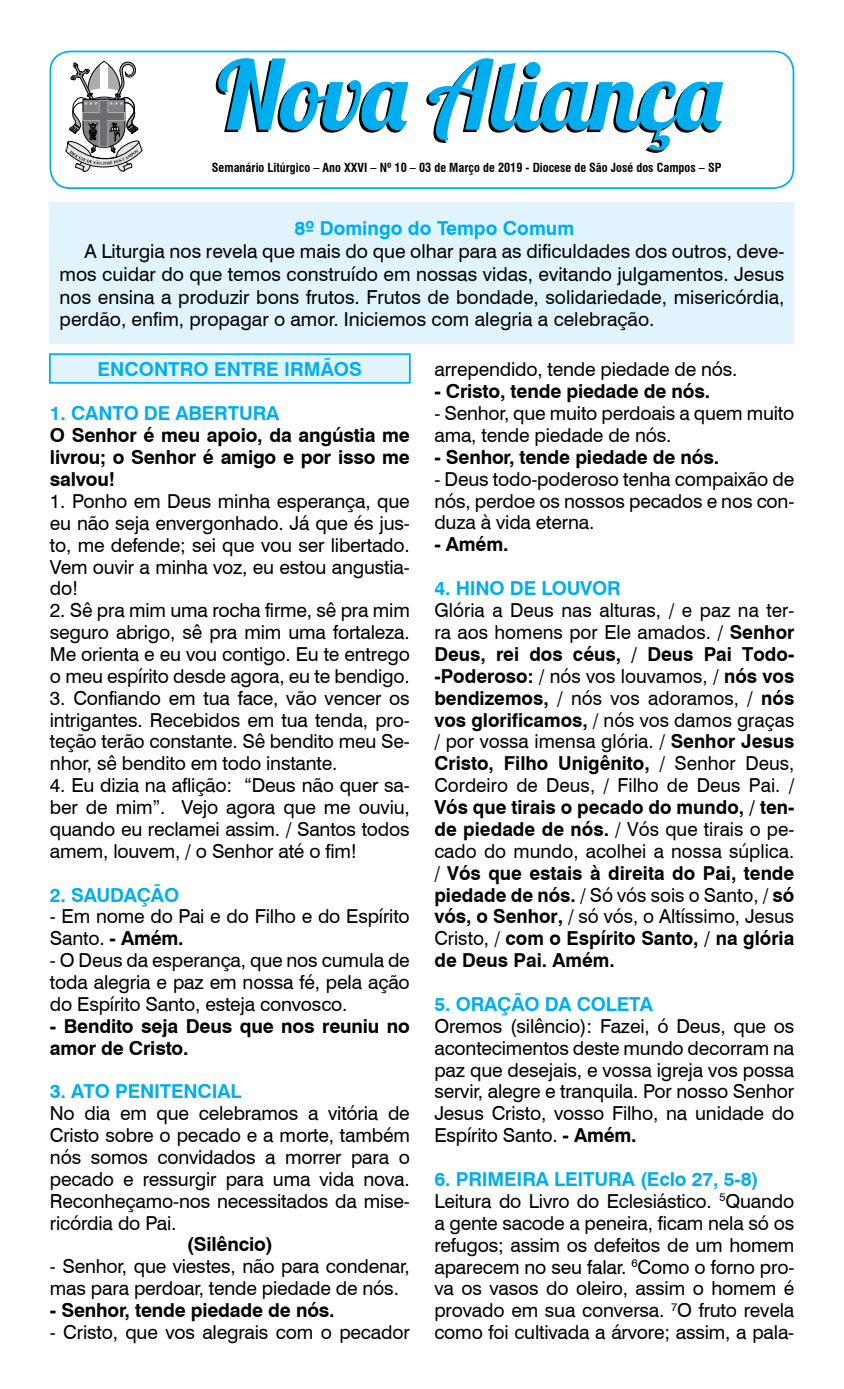
<style>
.page{position:relative;width:844px;height:1389px;background:#fff}
.page>*{position:absolute;margin:0;border:0;box-sizing:border-box;transform-origin:0 0}
.t1{font:95.2px "Lobster 1.4";color:#00aeef}
.t2{font:19.25px/21.9px "Swiss 721 BT";letter-spacing:-.01em;color:#000;text-align:justify}
.t3{font:700 19.25px/21.9px "Swiss 721 BT";letter-spacing:-.01em;color:#000;text-align:justify}
.t4{font:700 19.25px "Swiss 721 BT";letter-spacing:-.01em;color:#00aeef}
.t5{font:700 condensed 12.25px "Swiss 721 BT";color:#000}
.s1{font-weight:700}
.s2{font-weight:400}
.s3{font-weight:700;color:#00aeef}
</style>
<div class="page">
<div style="left:50px;top:354px;width:360px;height:29px;background:#e1f4fd"></div>
<hr style="left:49px;top:353px;width:361px;height:2px;background:#00aeef">
<hr style="left:49px;top:355px;width:2px;height:27px;background:#00aeef">
<svg style="left:409px;top:355px;width:1px;height:27px"></svg>
<hr style="left:49px;top:382px;width:361px;height:2px;background:#00aeef">
<div style="left:49px;top:51px;width:745px;height:138px;border:2px solid #00aeef;border-radius:20px"></div>
<div style="left:50px;top:203px;width:744px;height:141px;background:#e1f4fd"></div>
<svg style="left:65px;top:60px;width:77px;height:112px"></svg>
<h1 class="t1" style="left:218px;top:35px;width:505px">Nova Aliança</h1>
<p class="t5" style="left:212px;top:161px;width:511px">Semanário Litúrgico – Ano XXVI – Nº 10 – 03 de Março de 2019 - Diocese de São José dos Campos – SP</p>
<p class="t4" style="left:294px;top:215px;width:281px">8º Domingo do Tempo Comum</p>
<p class="t2" style="left:60px;top:239px;width:726px;line-height:22.8px;text-indent:25px">A Liturgia nos revela que mais do que olhar para as dificuldades dos outros, deve&shy;mos cuidar do que temos construído em nossas vidas, evitando julgamentos. Jesus nos ensina a produzir bons frutos. Frutos de bondade, solidariedade, misericórdia, perdão, enfim, propagar o amor. Iniciemos com alegria a celebração.</p>
<p class="t4" style="left:98px;top:356px;width:266px">ENCONTRO ENTRE IRMÃOS</p>
<p class="t4" style="left:50px;top:400px;width:231px">1. CANTO DE ABERTURA</p>
<p class="t3" style="left:50px;top:424px;width:361px">O Senhor é meu apoio, da angústia me livrou; o Senhor é amigo e por isso me salvou!</p>
<p class="t2" style="left:50px;top:489px;width:361px">1. Ponho em Deus minha esperança, que eu não seja envergonhado. Já que és jus&shy;to, me defende; sei que vou ser libertado.<br>Vem ouvir a minha voz, eu estou angustia&shy;do!</p>
<p class="t2" style="left:50px;top:599px;width:361px">2. Sê pra mim uma rocha firme, sê pra mim seguro abrigo, sê pra mim uma fortaleza.<br>Me orienta e eu vou contigo. Eu te entrego o meu espírito desde agora, eu te bendigo.</p>
<p class="t2" style="left:50px;top:686px;width:361px">3. Confiando em tua face, vão vencer os intrigantes. Recebidos em tua tenda, pro&shy;teção terão constante. Sê bendito meu Se&shy;nhor, sê bendito em todo instante.</p>
<p class="t2" style="left:50px;top:774px;width:361px">4. Eu dizia na aflição: “Deus não quer sa&shy;ber de mim”. Vejo agora que me ouviu, quando eu reclamei assim. / Santos todos amem, louvem, / o Senhor até o fim!</p>
<p class="t4" style="left:50px;top:881px;width:131px">2. SAUDAÇÃO</p>
<p class="t2" style="left:50px;top:905px;width:361px">- Em nome do Pai e do Filho e do Espírito<br>Santo. <span class="s1">- Amém.</span></p>
<p class="t2" style="left:50px;top:949px;width:361px">- O Deus da esperança, que nos cumula de toda alegria e paz em nossa fé, pela ação do Espírito Santo, esteja convosco.</p>
<p class="t3" style="left:50px;top:1014px;width:361px">- Bendito seja Deus que nos reuniu no amor de Cristo.</p>
<p class="t4" style="left:50px;top:1078px;width:193px">3. ATO PENITENCIAL</p>
<p class="t2" style="left:50px;top:1102px;width:361px">No dia em que celebramos a vitória de Cristo sobre o pecado e a morte, também nós somos convidados a morrer para o pecado e ressurgir para uma vida nova.<br>Reconheçamo-nos necessitados da mise&shy;ricórdia do Pai.</p>
<p class="t3" style="left:187px;top:1233px;width:87px">(Silêncio)</p>
<p class="t2" style="left:50px;top:1255px;width:361px">- Senhor, que viestes, não para condenar, mas para perdoar, tende piedade de nós.</p>
<p class="t3" style="left:50px;top:1299px;width:286px">- Senhor, tende piedade de nós.</p>
<p class="t2" style="left:50px;top:1320px;width:361px">- Cristo, que vos alegrais com o pecador</p>
<p class="t2" style="left:434px;top:358px;width:304px">arrependido, tende piedade de nós.</p>
<p class="t3" style="left:434px;top:380px;width:277px">- Cristo, tende piedade de nós.</p>
<p class="t2" style="left:434px;top:402px;width:361px">- Senhor, que muito perdoais a quem muito ama, tende piedade de nós.</p>
<p class="t3" style="left:434px;top:445px;width:286px">- Senhor, tende piedade de nós.</p>
<p class="t2" style="left:434px;top:467px;width:361px">- Deus todo-poderoso tenha compaixão de nós, perdoe os nossos pecados e nos con&shy;duza à vida eterna.</p>
<p class="t3" style="left:434px;top:533px;width:76px">- Amém.</p>
<p class="t4" style="left:434px;top:575px;width:188px">4. HINO DE LOUVOR</p>
<p class="t2" style="left:434px;top:599px;width:361px">Glória a Deus nas alturas, / e paz na ter&shy;ra aos homens por Ele amados. / <span class="s1">Senhor Deus, rei dos céus, / Deus Pai Todo--Poderoso:</span> / nós vos louvamos, / <span class="s1">nós vos bendizemos,</span> / nós vos adoramos, / <span class="s1">nós vos glorificamos,</span> / nós vos damos graças / por vossa imensa glória. / <span class="s1">Senhor Jesus Cristo, Filho Unigênito,</span> / Senhor Deus, Cordeiro de Deus, / Filho de Deus Pai. /</p>
<p class="t3" style="left:434px;top:796px;width:361px">Vós que tirais o pecado do mundo, / ten&shy;de piedade de nós. <span class="s2">/ Vós que tirais o pe&shy;cado do mundo, acolhei a nossa súplica. /</span> Vós que estais à direita do Pai, tende piedade de nós. <span class="s2">/ Só vós sois o Santo, /</span> só vós, o Senhor, <span class="s2">/ só vós, o Altíssimo, Jesus Cristo, /</span> com o Espírito Santo, / na glória de Deus Pai. Amém.</p>
<p class="t4" style="left:434px;top:991px;width:220px">5. ORAÇÃO DA COLETA</p>
<p class="t2" style="left:434px;top:1014px;width:361px">Oremos (silêncio): Fazei, ó Deus, que os acontecimentos deste mundo decorram na paz que desejais, e vossa igreja vos possa servir, alegre e tranquila. Por nosso Senhor Jesus Cristo, vosso Filho, na unidade do Espírito Santo. <span class="s1">- Amém.</span></p>
<p class="t2" style="left:434px;top:1167px;width:361px;text-align:left"><span class="s3">6. PRIMEIRA LEITURA (Eclo 27, 5-8)<br></span>Leitura do Livro do Eclesiástico. <sup>5</sup>Quando a gente sacode a peneira, ficam nela só os refugos; assim os defeitos de um homem aparecem no seu falar. <sup>6</sup>Como o forno pro&shy;va os vasos do oleiro, assim o homem é provado em sua conversa. <sup>7</sup>O fruto revela como foi cultivada a árvore; assim, a pala-</p>
</div>
